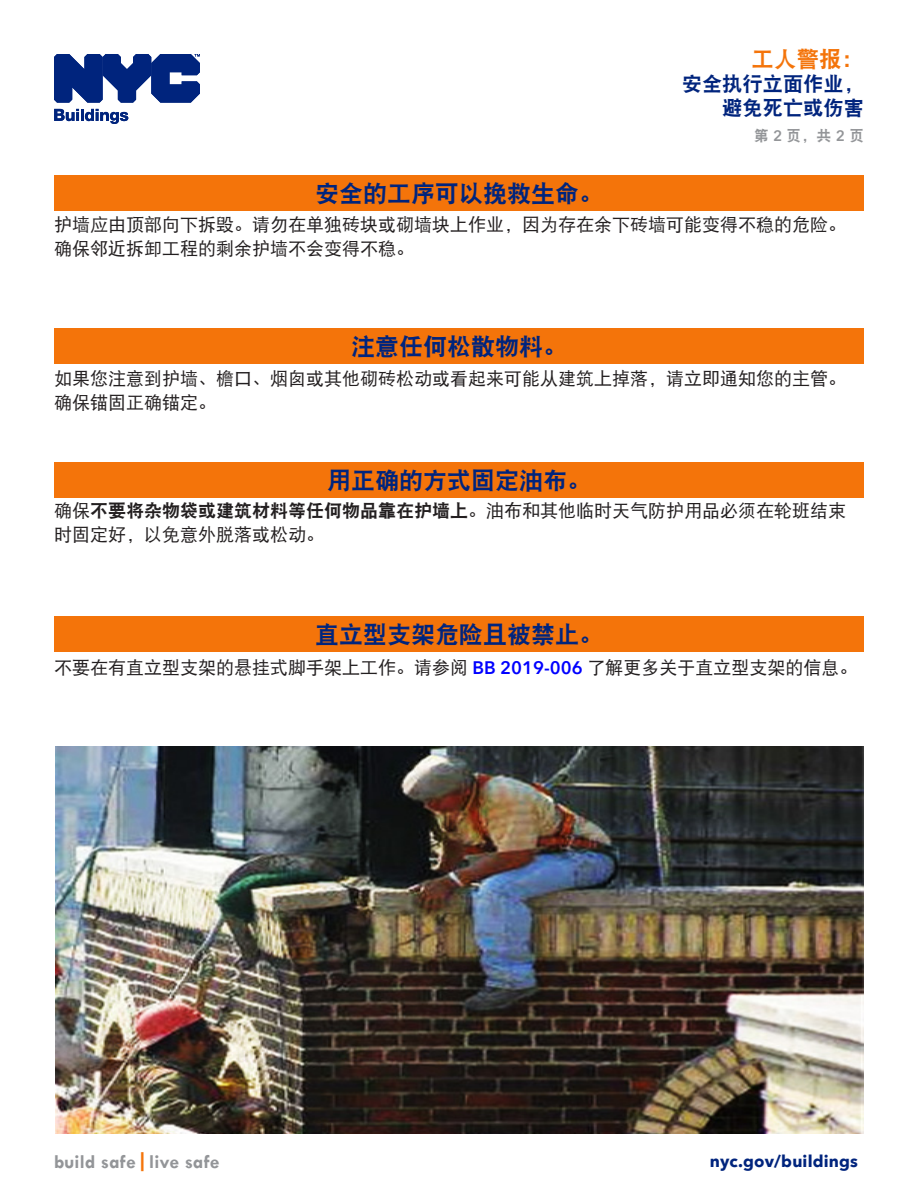
<style>
.page{position:relative;width:918px;height:1188px;background:#fff}
.page>*{position:absolute;margin:0;border:0;box-sizing:border-box;transform-origin:0 0}
.t1{font:24px "DFP Hei W9";color:#00247d}
.t2{font:22.5px "DFP Hei W9";color:#f4740a}
.t3{font:20.25px/23.5px "DFP Hei W9";color:#00247d;text-align:right}
.t4{font:700 19.5px "Tw Cen";letter-spacing:.01em;color:#939598}
.t5{font:18px/24px "DFP Hei W5";color:#231f20}
.t6{font:700 16.5px "Avenir Next";letter-spacing:.01em;color:#00247d}
.t7{font:15px "DFP Hei W9";color:#939598}
.s1{font-family:"Avenir Next LT Pro";font-weight:600}
.s2{font-family:"DFP Hei W9"}
.s3{font-family:"Avenir Next LT Pro";font-weight:600;color:#00f}
.s4{font-size:22.5px;color:#f4740a}
</style>
<div class="page">
<svg style="left:54px;top:109px;width:74px;height:15px"></svg>
<svg style="left:54px;top:54px;width:146px;height:49px"></svg>
<img style="left:55px;top:746px;width:809px;height:388px">
<div style="left:54px;top:616px;width:810px;height:36px;background:#f4740a"></div>
<div style="left:54px;top:462px;width:810px;height:36px;background:#f4740a"></div>
<div style="left:54px;top:328px;width:810px;height:36px;background:#f4740a"></div>
<div style="left:54px;top:175px;width:810px;height:36px;background:#f4740a"></div>
<p class="t1" style="left:315px;top:181px;width:289px">安全的工序可以挽救生命。</p>
<p class="t2" style="left:752px;top:47px;width:114px">工人警报：</p>
<p class="t3" style="left:682px;top:72px;width:184px">安全执行立面作业，避免死亡或伤害</p>
<p class="t7" style="left:754px;top:128px;width:112px">第 <span class="s1">2</span> 页，共 <span class="s1">2</span> 页</p>
<p class="t5" style="left:54px;top:212px;width:793px">护墙应由顶部向下拆毁。请勿在单独砖块或砌墙块上作业，因为存在余下砖墙可能变得不稳的危险。确保邻近拆卸工程的剩余护墙不会变得不稳。</p>
<p class="t1" style="left:351px;top:334px;width:217px">注意任何松散物料。</p>
<p class="t5" style="left:54px;top:366px;width:793px">如果您注意到护墙、檐口、烟囱或其他砌砖松动或看起来可能从建筑上掉落，请立即通知您的主管。确保锚固正确锚定。</p>
<p class="t1" style="left:327px;top:467px;width:265px">用正确的方式固定油布。</p>
<p class="t5" style="left:54px;top:498px;width:793px">确保<span class="s2">不要将杂物袋或建筑材料等任何物品靠在护墙上</span>。油布和其他临时天气防护用品必须在轮班结束时固定好，以免意外脱落或松动。</p>
<p class="t1" style="left:315px;top:622px;width:289px">直立型支架危险且被禁止。</p>
<p class="t5" style="left:54px;top:655px;width:805px">不要在有直立型支架的悬挂式脚手架上工作。请参阅 <span class="s3">BB 2019-006</span> 了解更多关于直立型支架的信息。</p>
<p class="t4" style="left:54px;top:1150px;width:167px">build safe<span class="s4">|</span>live safe</p>
<p class="t6" style="left:710px;top:1147px;width:150px">nyc.gov/buildings</p>
</div>
